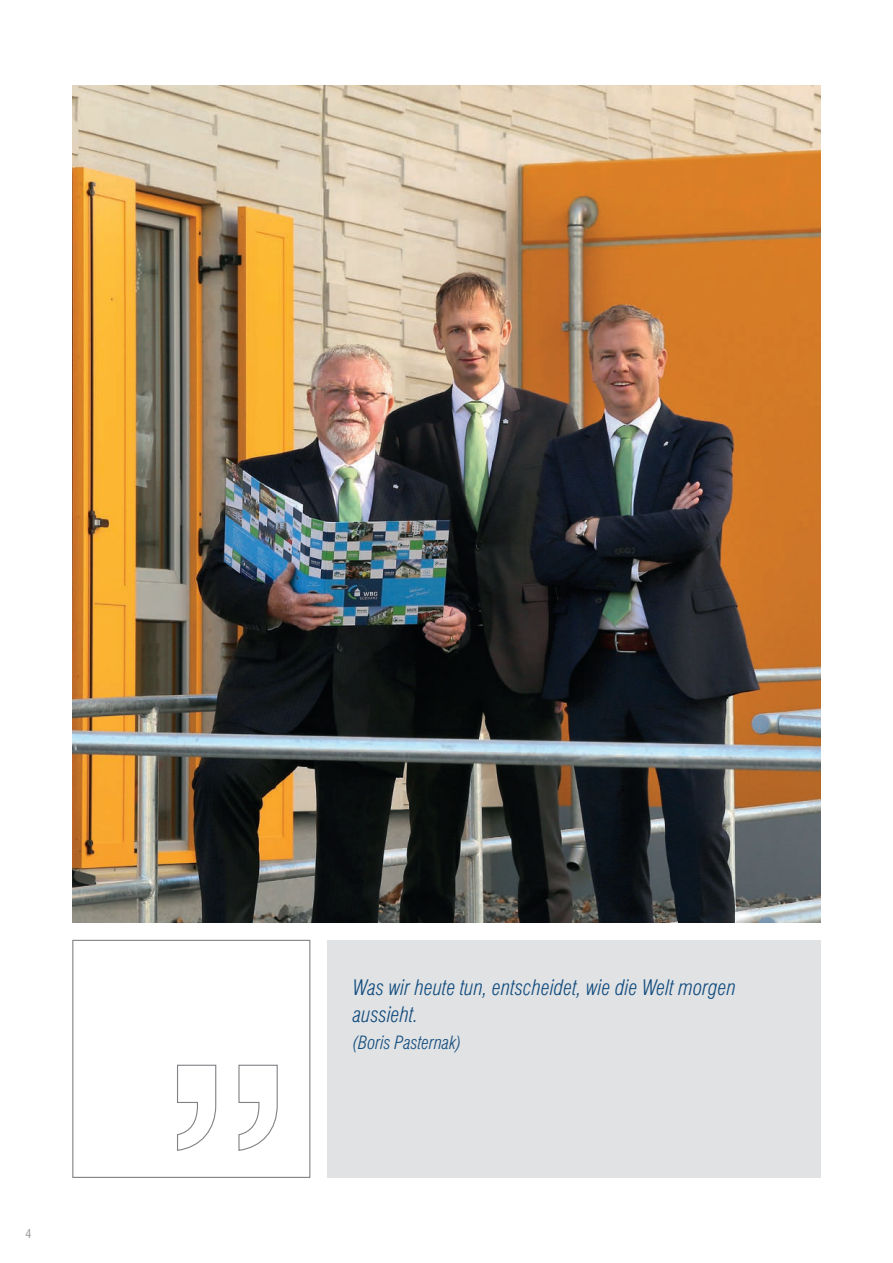
<style>
.page{position:relative;width:893px;height:1263px;background:#fff}
.page>*{position:absolute;margin:0;border:0;box-sizing:border-box;transform-origin:0 0}
.t1{font:italic 300 condensed 21px/27px "Swiss 721 BT";color:#134d7e}
.t2{font:italic 300 condensed 18px "Swiss 721 BT";color:#134d7e}
.t3{font:condensed 12px "Swiss 721 BT";color:#939598}
</style>
<div class="page">
<div style="left:72px;top:940px;width:238px;height:238px;border:1px solid #808285"></div>
<div style="left:327px;top:940px;width:494px;height:238px;background:#e1e2e4"></div>
<img style="left:72px;top:85px;width:749px;height:838px">
<svg style="left:177px;top:1064px;width:101px;height:87px"></svg>
<p class="t3" style="left:26px;top:1226px;width:7px">4</p>
<p class="t1" style="left:353px;top:974px;width:384px">Was wir heute tun, entscheidet, wie die Welt morgen aussieht.</p>
<p class="t2" style="left:353px;top:1031px;width:110px">(Boris Pasternak)</p>
</div>
